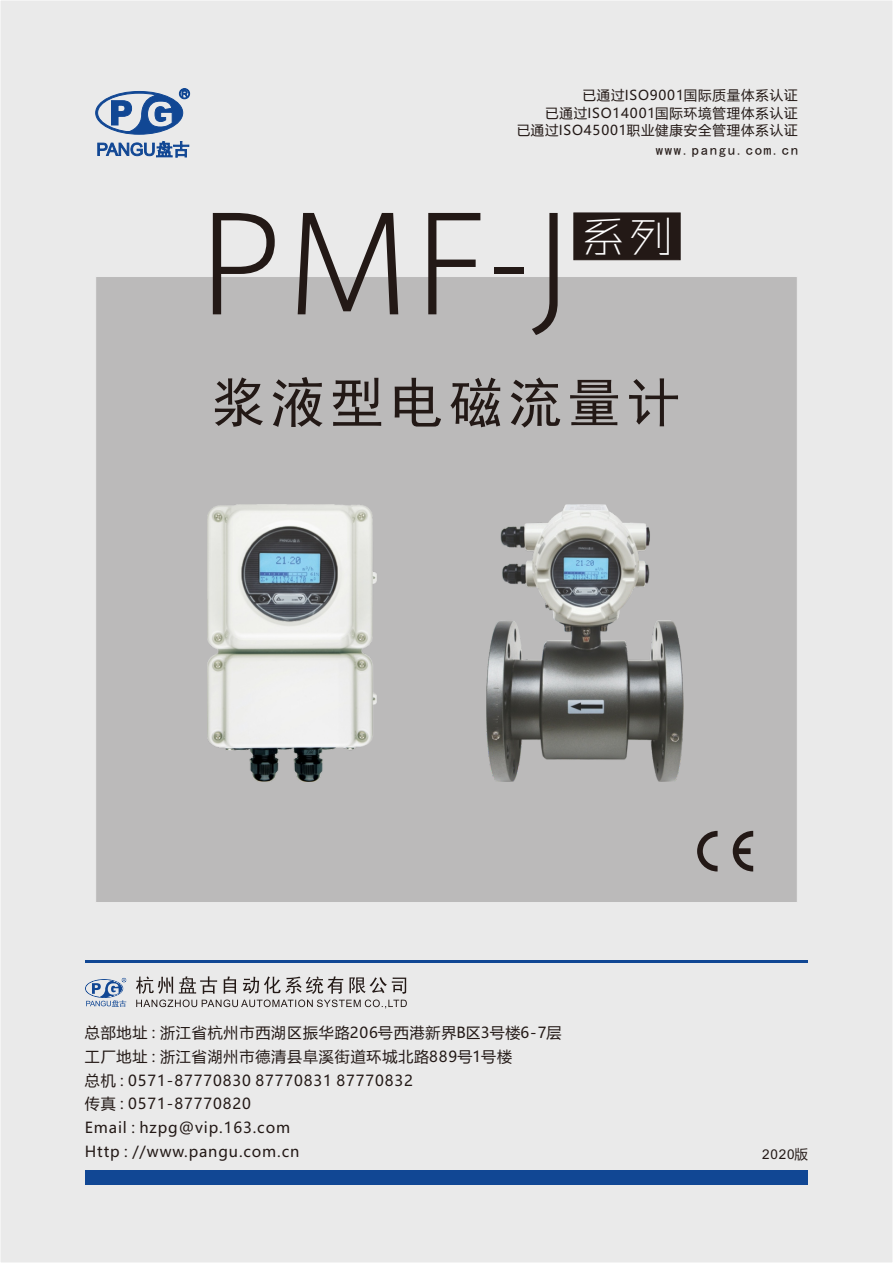
<style>
.page{position:relative;width:893px;height:1263px;background:#eaeaea}
.page>*{position:absolute;margin:0;border:0;box-sizing:border-box;transform-origin:0 0}
.t1{font:300 132px "Axis Std";color:#231916}
.t2{font:54px "Sim Hei";letter-spacing:.1em;color:#231916}
.t3{font:45px "ZHSRXT GBK1 0";color:#fff}
.t4{font:15px/23.7px "Microsoft Ya Hei";letter-spacing:.06em;color:#231916}
.t5{font:15px "Sim Hei";letter-spacing:.1em;color:#231916}
.t6{font:13.5px/17.9px "Microsoft Ya Hei";letter-spacing:.06em;color:#231916;text-align:right}
.t7{font:13.5px "Arial";color:#231916}
.s1{font-family:"Microsoft Ya Hei"}
</style>
<div class="page">
<div style="left:95px;top:276px;width:703px;height:627px;background:#bbbaba"></div>
<svg style="left:95px;top:88px;width:95px;height:47px"></svg>
<svg style="left:97px;top:141px;width:92px;height:16px"></svg>
<svg style="left:697px;top:831px;width:56px;height:40px"></svg>
<img style="left:207px;top:505px;width:170px;height:276px">
<img style="left:486px;top:505px;width:198px;height:276px">
<div style="left:85px;top:1170px;width:723px;height:15px;background:#114794"></div>
<hr style="left:85px;top:960px;width:723px;height:3px;background:#114794">
<svg style="left:136px;top:976px;width:271px;height:32px"></svg>
<svg style="left:85px;top:978px;width:41px;height:29px"></svg>
<svg style="left:573px;top:212px;width:108px;height:49px"></svg>
<p class="t6" style="left:517px;top:87px;width:282px">已通过ISO9001国际质量体系认证<br>已通过ISO14001国际环境管理体系认证<br>已通过ISO45001职业健康安全管理体系认证</p>
<p class="t5" style="left:656px;top:142px;width:144px">www.pangu.com.cn</p>
<h1 class="t1" style="left:197px;top:198px;width:378px">PMF-J</h1>
<h3 class="t3" style="left:581px;top:212px;width:94px">系列</h3>
<h2 class="t2" style="left:211px;top:375px;width:471px">浆液型电磁流量计</h2>
<p class="t4" style="left:85px;top:1022px;width:478px">总部地址 : 浙江省杭州市西湖区振华路206号西港新界B区3号楼6-7层工厂地址 : 浙江省湖州市德清县阜溪街道环城北路889号1号楼<br>总机 : 0571-87770830 87770831 87770832<br>传真 : 0571-87770820<br>Email : hzpg@vip.163.com<br>Http : //www.pangu.com.cn</p>
<p class="t7" style="left:762px;top:1149px;width:47px">2020<span class="s1">版</span></p>
</div>
